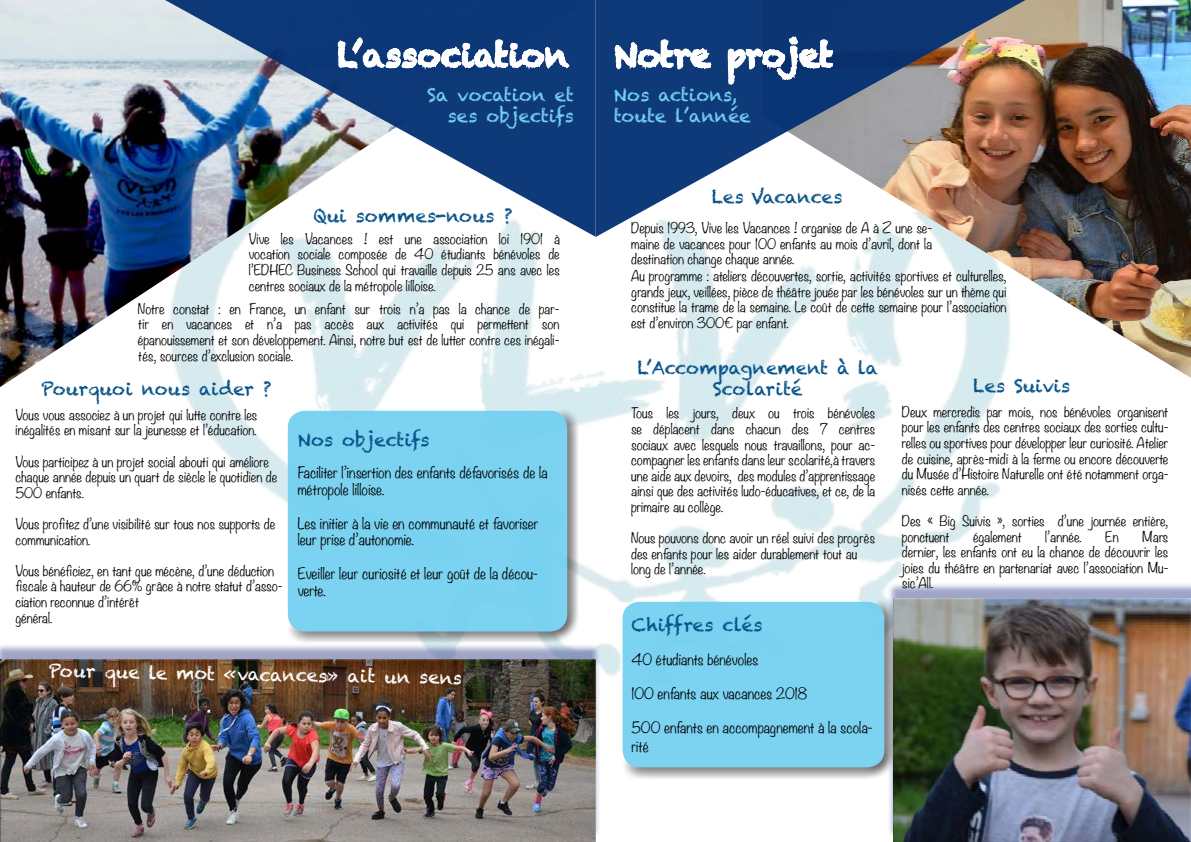
<style>
.page{position:relative;width:1191px;height:842px;background:#fff}
.page>*{position:absolute;margin:0;border:0;box-sizing:border-box;transform-origin:0 0}
.t1{font:32px "Chalkduster";color:#fff}
.t2{font:18px/21.6px "Chalkduster";color:#075289;text-align:center}
.t3{font:18px/21.6px "Chalkduster";color:#74d0f1;text-align:right}
.t4{font:18px "Chalkduster";color:#fff}
.t5{font:18px "Chalkduster";letter-spacing:.025em;color:#075289}
.t6{font:300 14px/16.8px "Noteworthy";color:#000}
.t7{font:300 13px/15.6px "Noteworthy";color:#000;text-align:justify}
</style>
<div class="page">
<img style="left:181px;top:237px;width:821px;height:439px">
<img style="left:0;top:0;width:589px;height:387px">
<img style="left:763px;top:0;width:428px;height:378px">
<img style="left:36px;top:0;width:559px;height:237px">
<div style="left:620px;top:597px;width:277px;height:183px;background:#000;opacity:.65"></div>
<div style="left:622px;top:602px;width:262px;height:165px;background:#7bd2f1;border-radius:17px"></div>
<div style="left:286px;top:406px;width:294px;height:239px;background:#000;opacity:.65"></div>
<div style="left:288px;top:411px;width:279px;height:220px;background:#7bd2f1;border-radius:17px"></div>
<img style="left:595px;top:0;width:559px;height:237px">
<div style="left:0;top:644px;width:601px;height:194px;background:#283583;opacity:.45"></div>
<div style="left:0;top:659px;width:595px;height:183px;background:#000;opacity:.75"></div>
<div style="left:887px;top:583px;width:304px;height:255px;background:#283583;opacity:.45"></div>
<div style="left:893px;top:598px;width:298px;height:244px;background:#000;opacity:.75"></div>
<svg style="left:336px;top:18px;width:235px;height:77px"></svg>
<svg style="left:612px;top:38px;width:101px;height:38px"></svg>
<svg style="left:726px;top:16px;width:108px;height:106px"></svg>
<h1 class="t1" style="left:337px;top:36px;width:233px">L’association</h1>
<h2 class="t3" style="left:427px;top:84px;width:148px">Sa vocation et ses objectifs</h2>
<h2 class="t5" style="left:313px;top:205px;width:201px">Qui sommes-nous ?</h2>
<p class="t7" style="left:249px;top:230px;width:312px">Vive les Vacances ! est une association loi 1901 à vocation sociale composée de 40 étudiants bénévoles de l’EDHEC Business School qui travaille depuis 25 ans avec les centres sociaux de la métropole lilloise.</p>
<p class="t7" style="left:138px;top:300px;width:423px">Notre constat : en France, un enfant sur trois n’a pas la chance de par&shy;tir en vacances et n’a pas accès aux activités qui permettent son épanouissement et son développement. Ainsi, notre but est de lutter contre ces inégali&shy;tés, sources d’exclusion sociale.</p>
<h2 class="t2" style="left:41px;top:378px;width:232px">Pourquoi nous aider ?</h2>
<p class="t7" style="left:15px;top:406px;width:243px">Vous vous associez à un projet qui lutte contre les inégalités en misant sur la jeunesse et l’éducation.</p>
<p class="t7" style="left:15px;top:453px;width:263px;text-align:left">Vous participez à un projet social abouti qui améliore chaque année depuis un quart de siècle le quotidien de<br>500 enfants.</p>
<p class="t7" style="left:15px;top:516px;width:261px">Vous profitez d’une visibilité sur tous nos supports de communication.</p>
<p class="t7" style="left:15px;top:562px;width:268px;text-align:left">Vous bénéficiez, en tant que mécène, d’une déduction fiscale à hauteur de 66% grâce à notre statut d’asso&shy;ciation reconnue d’intérêt<br>général.</p>
<h2 class="t2" style="left:298px;top:429px;width:133px">Nos objectifs</h2>
<p class="t6" style="left:298px;top:464px;width:251px">Faciliter l’insertion des enfants défavorisés de la métropole lilloise.</p>
<p class="t6" style="left:298px;top:514px;width:242px">Les initier à la vie en communauté et favoriser leur prise d’autonomie.</p>
<p class="t6" style="left:298px;top:565px;width:242px">Eveiller leur curiosité et leur goût de la décou&shy;verte.</p>
<h2 class="t4" style="left:49px;top:660px;width:415px;rotate:1deg">Pour que le mot «vacances» ait un sens</h2>
<h1 class="t1" style="left:614px;top:36px;width:221px">Notre projet</h1>
<h2 class="t3" style="left:614px;top:84px;width:138px;text-align:left">Nos actions, toute l’année</h2>
<h2 class="t2" style="left:711px;top:186px;width:132px">Les Vacances</h2>
<p class="t7" style="left:631px;top:220px;width:302px">Depuis 1993, Vive les Vacances ! organise de A à Z une se&shy;maine de vacances pour 100 enfants au mois d’avril, dont la destination change chaque année.</p>
<p class="t7" style="left:631px;top:268px;width:377px">Au programme : ateliers découvertes, sortie, activités sportives et culturelles, grands jeux, veillées, pièce de théâtre jouée par les bénévoles sur un thème qui constitue la trame de la semaine. Le coût de cette semaine pour l’association est d’environ 300€ par enfant.</p>
<h2 class="t2" style="left:637px;top:357px;width:242px">L’Accompagnement à la<br>Scolarité</h2>
<p class="t7" style="left:631px;top:405px;width:246px">Tous les jours, deux ou trois bénévoles se déplacent dans chacun des 7 centres sociaux avec lesquels nous travaillons, pour ac&shy;compagner les enfants dans leur scolarité,à travers une aide aux devoirs, des modules d’apprentissage ainsi que des activités ludo-éducatives, et ce, de la primaire au collège.</p>
<p class="t7" style="left:631px;top:530px;width:246px;text-align:left">Nous pouvons donc avoir un réel suivi des progrès des enfants pour les aider durablement tout au long de l’année.</p>
<h2 class="t2" style="left:631px;top:614px;width:133px">Chiffres clés</h2>
<p class="t6" style="left:631px;top:651px;width:128px">40 étudiants bénévoles</p>
<p class="t6" style="left:631px;top:685px;width:177px">100 enfants aux vacances 2018</p>
<p class="t6" style="left:631px;top:717px;width:243px;line-height:19.2px">500 enfants en accompagnement à la scola&shy;rité</p>
<h2 class="t2" style="left:973px;top:375px;width:98px">Les Suivis</h2>
<p class="t7" style="left:902px;top:403px;width:268px">Deux mercredis par mois, nos bénévoles organisent pour les enfants des centres sociaux des sorties cultu&shy;relles ou sportives pour développer leur curiosité. Atelier de cuisine, après-midi à la ferme ou encore découverte du Musée d’Histoire Naturelle ont été notamment orga&shy;nisés cette année.</p>
<p class="t7" style="left:902px;top:513px;width:268px">Des « Big Suivis », sorties d’une journée entière, ponctuent</p>
<p class="t7" style="left:973px;top:528px;width:50px">également</p>
<p class="t7" style="left:1045px;top:528px;width:38px">l’année.</p>
<p class="t7" style="left:1105px;top:528px;width:15px">En</p>
<p class="t7" style="left:902px;top:528px;width:268px;text-indent:240px">Mars dernier, les enfants ont eu la chance de découvrir les joies du théâtre en partenariat avec l’association Mu&shy;sic’All.</p>
</div>
